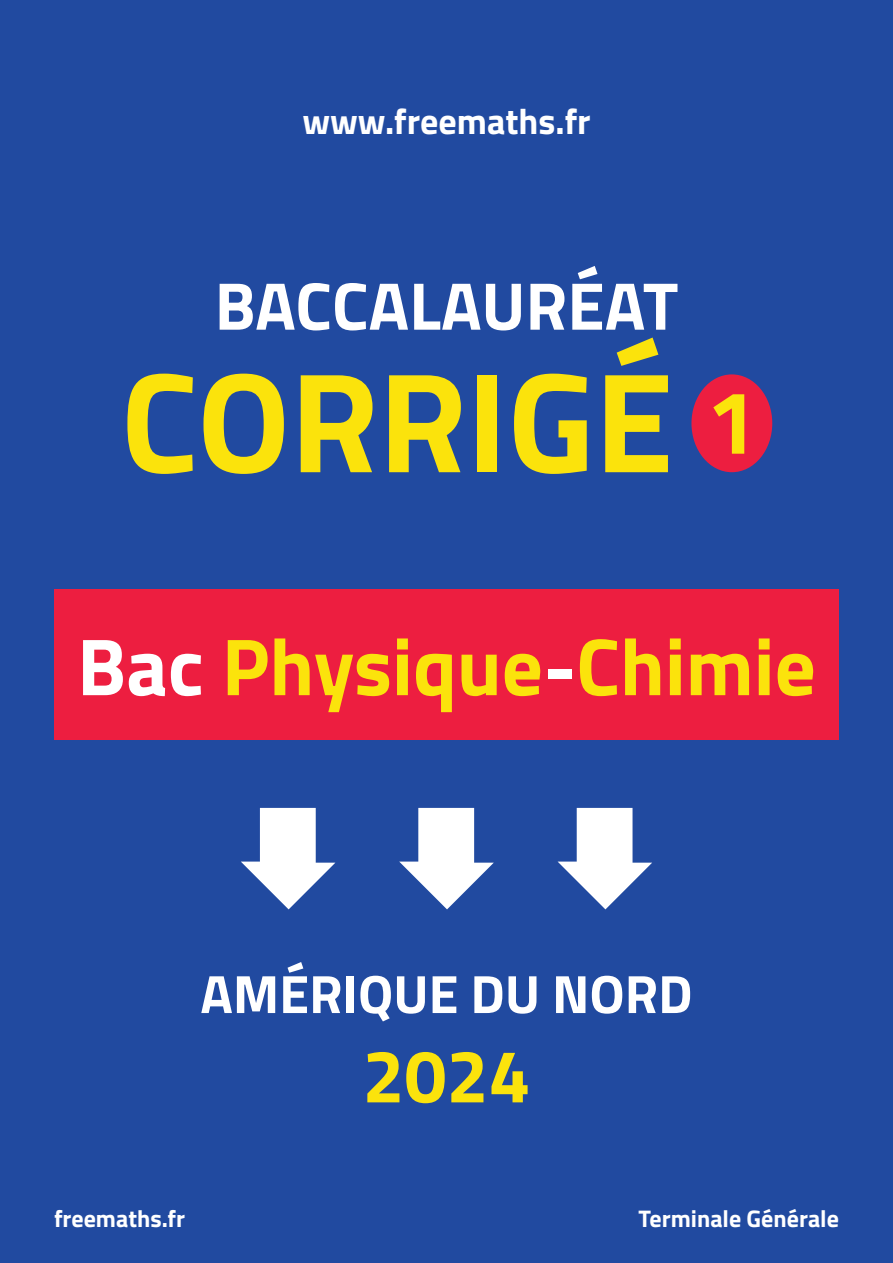
<style>
.page{position:relative;width:893px;height:1263px;background:#214aa0}
.page>*{position:absolute;margin:0;border:0;box-sizing:border-box;transform-origin:0 0}
.t1{font:700 142.5px "Titillium";color:#fbe30c}
.t2{font:700 81px "Titillium";color:#fbe30c}
.t3{font:700 75px "Titillium";color:#fbe30c}
.t4{font:700 67.5px "Titillium";color:#fff}
.t5{font:700 54px "Titillium";color:#fff}
.t6{font:700 36px "Titillium";color:#fff}
.t7{font:700 24px "Titillium";color:#fff}
.s1{font-size:90px}
.s2{color:#fff}
</style>
<div class="page">
<div style="left:691px;top:374px;width:81px;height:98px;background:#ed1e40;border-radius:50%"></div>
<svg style="left:241px;top:808px;width:94px;height:101px"></svg>
<svg style="left:399px;top:808px;width:95px;height:101px"></svg>
<svg style="left:558px;top:808px;width:94px;height:101px"></svg>
<div style="left:54px;top:589px;width:785px;height:151px;background:#ed1e40"></div>
<h3 class="t6" style="left:302px;top:94px;width:290px">www.freemaths.fr</h3>
<h3 class="t4" style="left:215px;top:254px;width:465px">BACCALAURÉAT</h3>
<h1 class="t1" style="left:121px;top:313px;width:638px">CORRIGÉ <span class="s1">1</span></h1>
<h2 class="t2" style="left:77px;top:605px;width:740px"><span class="s2">Bac</span> Physique<span class="s2">-</span>Chimie</h2>
<p class="t5" style="left:200px;top:953px;width:494px">AMÉRIQUE DU NORD</p>
<h3 class="t3" style="left:362px;top:1019px;width:169px">2024</h3>
<p class="t7" style="left:54px;top:1200px;width:133px">freemaths.fr</p>
<p class="t7" style="left:639px;top:1200px;width:202px">Terminale Générale</p>
</div>
